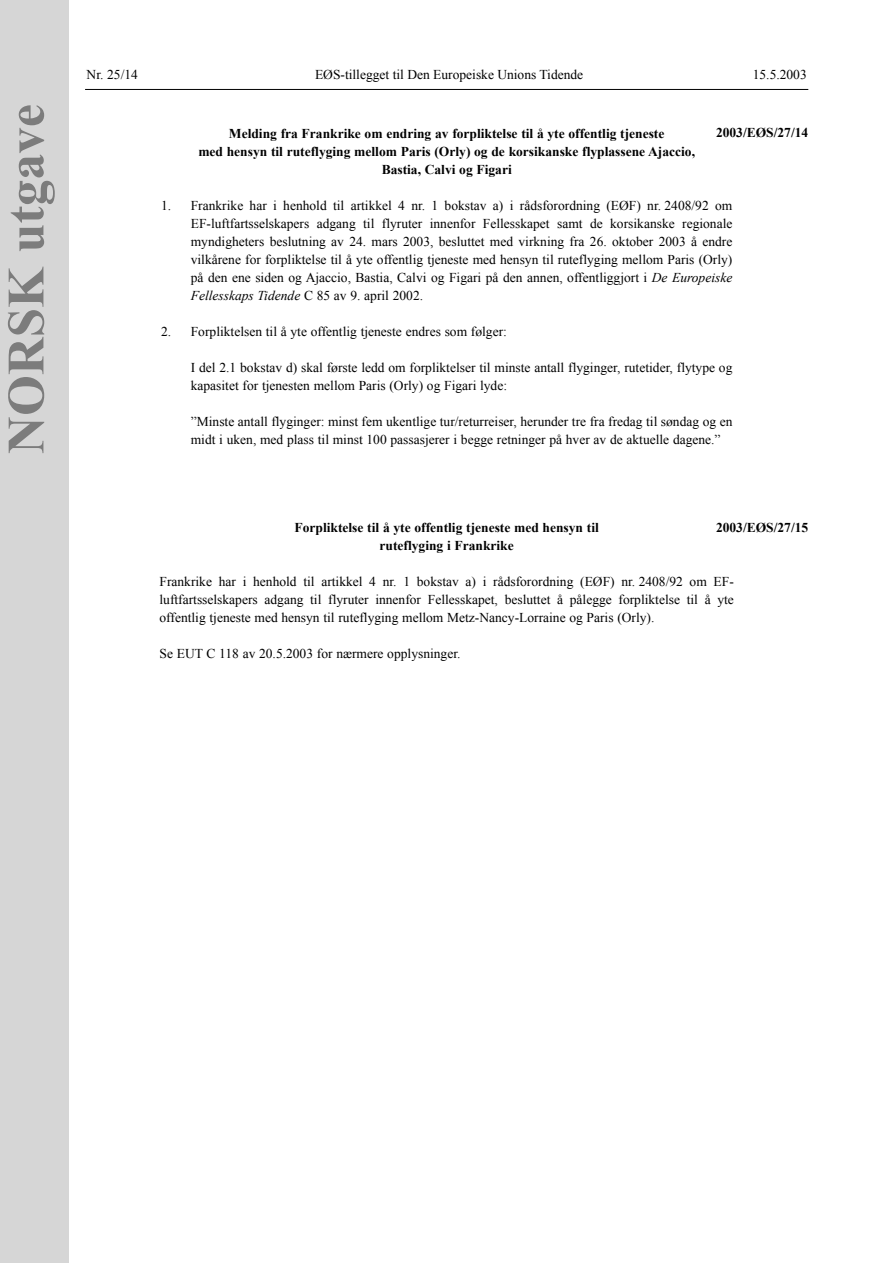
<style>
.page{position:relative;width:893px;height:1263px;background:#fff}
.page>*{position:absolute;margin:0;border:0;box-sizing:border-box;transform-origin:0 0}
.t1{font:700 52.5px "Times New Roman";color:#7c7c7c}
.t2{font:13.5px/18px "Times New Roman";color:#000;text-align:justify}
.t3{font:700 13.5px/18px "Times New Roman";color:#000;text-align:center}
.s1{font-style:italic}
</style>
<div class="page">
<hr style="left:85px;top:89px;width:723px;height:1px;background:#000">
<div style="left:0;top:0;width:68px;height:1263px;background:#d6d6d6"></div>
<h1 class="t1" style="left:-3px;top:454px;width:351px;rotate:-90deg">NORSK utgave</h1>
<p class="t2" style="left:87px;top:66px;width:53px">Nr. 25/14</p>
<p class="t2" style="left:315px;top:66px;width:270px">EØS-tillegget til Den Europeiske Unions Tidende</p>
<p class="t2" style="left:752px;top:66px;width:55px">15.5.2003</p>
<p class="t3" style="left:716px;top:123px;width:94px">2003/EØS/27/14</p>
<p class="t3" style="left:198px;top:125px;width:498px">Melding fra Frankrike om endring av forpliktelse til å yte offentlig tjeneste<br>med hensyn til ruteflyging mellom Paris (Orly) og de korsikanske flyplassene Ajaccio,<br>Bastia, Calvi og Figari</p>
<p class="t2" style="left:191px;top:197px;width:543px;text-indent:-30px">1. Frankrike har i henhold til artikkel 4 nr. 1 bokstav a) i rådsforordning (EØF) nr. 2408/92 om EF-luftfartsselskapers adgang til flyruter innenfor Fellesskapet samt de korsikanske regionale myndigheters beslutning av 24. mars 2003, besluttet med virkning fra 26. oktober 2003 å endre vilkårene for forpliktelse til å yte offentlig tjeneste med hensyn til ruteflyging mellom Paris (Orly) på den ene siden og Ajaccio, Bastia, Calvi og Figari på den annen, offentliggjort i <span class="s1">De Europeiske Fellesskaps Tidende</span> C 85 av 9. april 2002.</p>
<p class="t2" style="left:161px;top:323px;width:347px">2. Forpliktelsen til å yte offentlig tjeneste endres som følger:</p>
<p class="t2" style="left:191px;top:359px;width:543px">I del 2.1 bokstav d) skal første ledd om forpliktelser til minste antall flyginger, rutetider, flytype og kapasitet for tjenesten mellom Paris (Orly) og Figari lyde:</p>
<p class="t2" style="left:191px;top:413px;width:543px">”Minste antall flyginger: minst fem ukentlige tur/returreiser, herunder tre fra fredag til søndag og en midt i uken, med plass til minst 100 passasjerer i begge retninger på hver av de aktuelle dagene.”</p>
<p class="t3" style="left:294px;top:519px;width:306px">Forpliktelse til å yte offentlig tjeneste med hensyn til ruteflyging i Frankrike</p>
<p class="t2" style="left:159px;top:573px;width:576px">Frankrike har i henhold til artikkel 4 nr. 1 bokstav a) i rådsforordning (EØF) nr. 2408/92 om EF&shy;luftfartsselskapers adgang til flyruter innenfor Fellesskapet, besluttet å pålegge forpliktelse til å yte offentlig tjeneste med hensyn til ruteflyging mellom Metz-Nancy-Lorraine og Paris (Orly).</p>
<p class="t2" style="left:159px;top:645px;width:302px">Se EUT C 118 av 20.5.2003 for nærmere opplysninger.</p>
<p class="t3" style="left:716px;top:519px;width:94px">2003/EØS/27/15</p>
</div>
